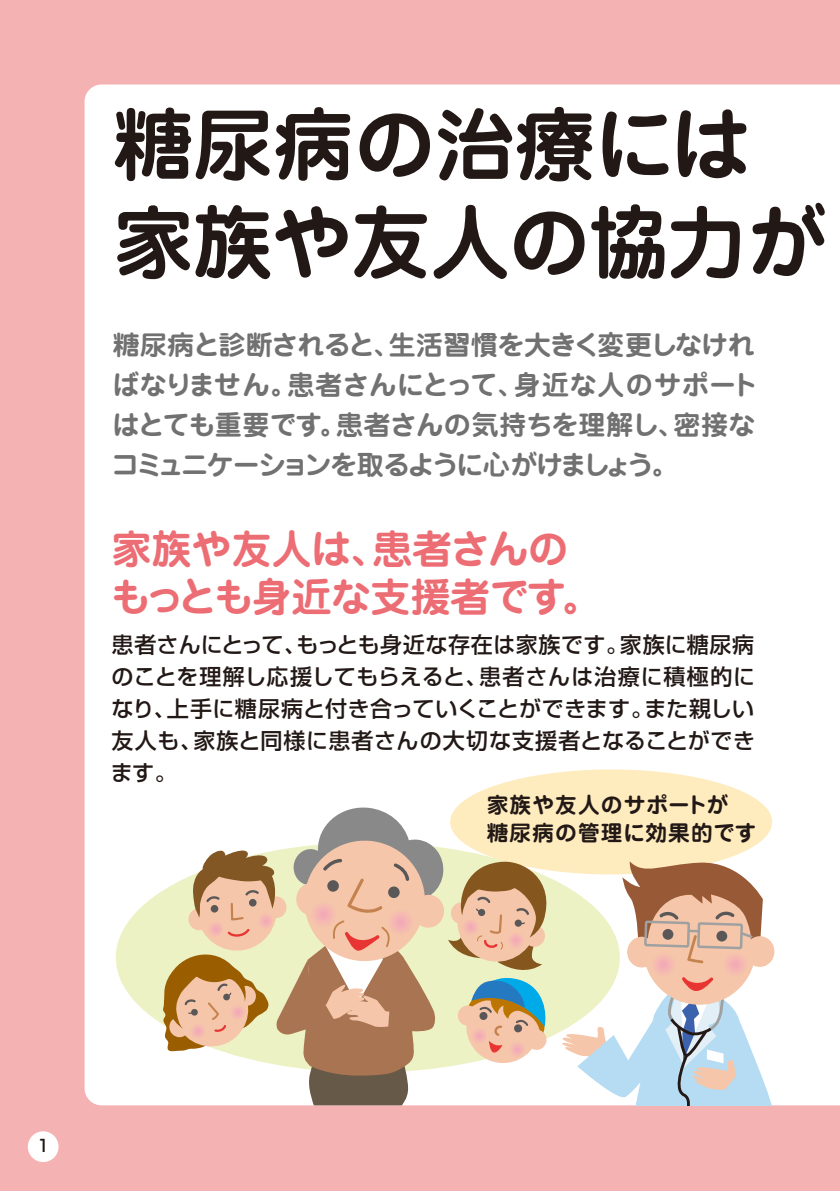
<style>
.page{position:relative;width:840px;height:1191px;background:#fff}
.page>*{position:absolute;margin:0;border:0;box-sizing:border-box;transform-origin:0 0}
.t1{font:700 80px/98px "Jun 501 Pro";letter-spacing:-.01em;color:#221815}
.t2{font:700 40px/48px "Jun 501 Pro";letter-spacing:-.02em;color:#ec6d74}
.t3{font:700 27px/40px "Jun 501 Pro";letter-spacing:-.03em;color:#727171}
.t4{font:500 22px/32px "Shin Go Pro";letter-spacing:.02em;color:#221815;text-align:justify}
.t5{font:700 21.8px/28.4px "Jun 501 Pro";letter-spacing:.05em;color:#221815}
.t6{font:500 16.8px "Shin Go Pro";color:#221815}
</style>
<div class="page">
<div style="left:0;top:0;width:839px;height:1191px;background:#f5b2b2"></div>
<div style="left:84px;top:84px;width:755px;height:1021px;background:#fff"></div>
<div style="left:28px;top:1131px;width:31px;height:31px;background:#fff;border-radius:50%"></div>
<div style="left:116px;top:842px;width:503px;height:230px;background:#edf2c5;border-radius:50%"></div>
<div style="left:450px;top:769px;width:321px;height:105px;background:#feebbe;border-radius:50%"></div>
<svg style="left:151px;top:805px;width:627px;height:300px"></svg>
<h1 class="t1" style="left:113px;top:88px;width:713px">糖尿病の治療には家族や友人の協力が</h1>
<p class="t3" style="left:112px;top:322px;width:648px">糖尿病と診断されると、生活習慣を大きく変更しなければなりません。患者さんにとって、身近な人のサポートはとても重要です。患者さんの気持ちを理解し、密接なコミュニケーションを取るように心がけましょう。</p>
<h2 class="t2" style="left:110px;top:521px;width:493px">家族や友人は、患者さんのもっとも身近な支援者です。</h2>
<p class="t4" style="left:111px;top:626px;width:645px">患者さんにとって、もっとも身近な存在は家族です。家族に糖尿病のことを理解し応援してもらえると、患者さんは治療に積極的になり、上手に糖尿病と付き合っていくことができます。また親しい友人も、家族と同様に患者さんの大切な支援者となることができます。</p>
<p class="t5" style="left:486px;top:788px;width:271px">家族や友人のサポートが<br>糖尿病の管理に効果的です</p>
<p class="t6" style="left:37px;top:1132px;width:14px">1</p>
</div>
